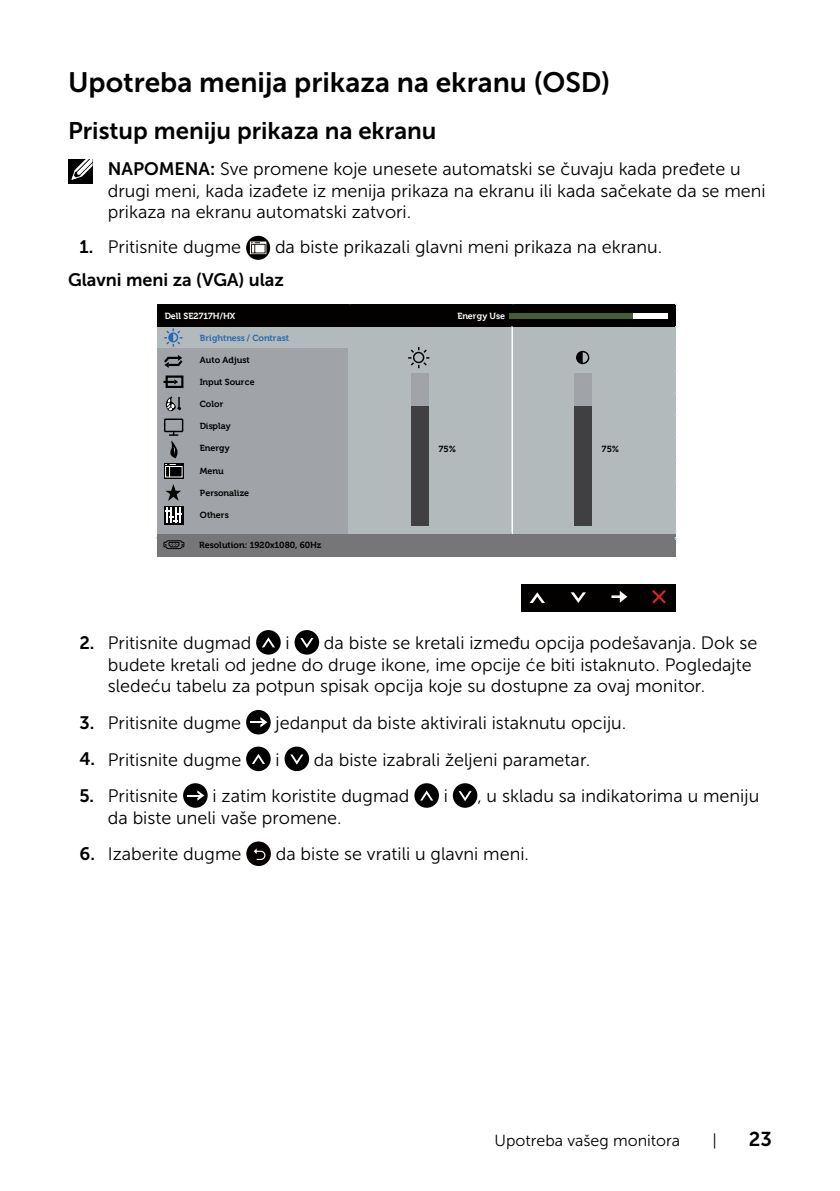
<style>
.page{position:relative;width:840px;height:1191px;background:#fff}
.page>*{position:absolute;margin:0;border:0;box-sizing:border-box;transform-origin:0 0}
.t1{font:28px "Museo Sans For Dell 700";color:#000}
.t2{font:24px "Museo Sans For Dell 700";color:#000}
.t3{font:20px "Museo Sans For Dell 700";color:#000}
.t4{font:18px/21.6px "Museo Sans For Dell 300";color:#000}
.t5{font:18px "Museo Sans For Dell 700";color:#000}
.t6{font:16px "Museo Sans For Dell 300";color:#000}
.t7{font:700 8.8px "Museo For Dell";color:#000}
.t8{font:700 8.8px "Museo For Dell";color:#fff}
.t9{font:700 8.8px "Museo For Dell";color:#276ab4}
.s1{font-family:"Museo Sans For Dell 700"}
</style>
<div class="page">
<div style="left:68px;top:159px;width:24px;height:24px;background:#000"></div>
<svg style="left:71px;top:159px;width:22px;height:22px"></svg>
<svg style="left:246px;top:236px;width:24px;height:24px"></svg>
<div style="left:250px;top:241px;width:16px;height:13px;background:#7e7d7d"></div>
<svg style="left:250px;top:242px;width:16px;height:12px"></svg>
<div style="left:157px;top:326px;width:192px;height:22px;background:#b3babc"></div>
<div style="left:521px;top:584px;width:154px;height:27px;background:#030000"></div>
<svg style="left:529px;top:592px;width:15px;height:11px"></svg>
<svg style="left:570px;top:592px;width:15px;height:11px"></svg>
<svg style="left:611px;top:591px;width:16px;height:11px"></svg>
<div style="left:156px;top:304px;width:519px;height:23px;background:#030000"></div>
<div style="left:156px;top:348px;width:193px;height:203px;background:#a0a4a9"></div>
<div style="left:348px;top:327px;width:327px;height:224px;background:#b3babc"></div>
<div style="left:156px;top:534px;width:519px;height:23px;background:#767578"></div>
<hr style="left:511px;top:326px;width:1px;height:206px;background:#fff">
<hr style="left:511px;top:327px;width:1px;height:207px;background:#fff">
<svg style="left:674px;top:526px;width:2px;height:14px"></svg>
<div style="left:509px;top:313px;width:158px;height:6px;background:#fff"></div>
<div style="left:509px;top:313px;width:123px;height:6px;background:#475c31"></div>
<svg style="left:164px;top:328px;width:18px;height:19px"></svg>
<div style="left:165px;top:375px;width:18px;height:13px;border:2px solid #000"></div>
<svg style="left:163px;top:379px;width:15px;height:5px"></svg>
<svg style="left:165px;top:484px;width:16px;height:17px"></svg>
<div style="left:163px;top:506px;width:20px;height:18px;background:#000"></div>
<svg style="left:165px;top:507px;width:17px;height:16px"></svg>
<svg style="left:164px;top:463px;width:20px;height:16px"></svg>
<div style="left:165px;top:466px;width:17px;height:11px;border:1px solid #fff"></div>
<svg style="left:165px;top:464px;width:11px;height:13px"></svg>
<div style="left:164px;top:418px;width:19px;height:14px;border:1px solid #000"></div>
<svg style="left:164px;top:355px;width:19px;height:13px"></svg>
<div style="left:411px;top:373px;width:17px;height:153px;background:#a0a4a9"></div>
<div style="left:411px;top:406px;width:17px;height:120px;background:#403f42"></div>
<div style="left:574px;top:373px;width:17px;height:153px;background:#a0a4a9"></div>
<div style="left:574px;top:406px;width:17px;height:120px;background:#403f42"></div>
<svg style="left:408px;top:347px;width:21px;height:21px"></svg>
<div style="left:575px;top:351px;width:14px;height:13px;border:1px solid #000;border-radius:50%"></div>
<svg style="left:576px;top:352px;width:6px;height:11px"></svg>
<svg style="left:168px;top:431px;width:11px;height:27px"></svg>
<svg style="left:163px;top:540px;width:21px;height:9px"></svg>
<svg style="left:165px;top:396px;width:16px;height:16px"></svg>
<svg style="left:652px;top:590px;width:14px;height:14px"></svg>
<div style="left:256px;top:630px;width:24px;height:24px;background:#000;border-radius:50%"></div>
<svg style="left:262px;top:637px;width:13px;height:10px"></svg>
<div style="left:294px;top:630px;width:25px;height:24px;background:#000;border-radius:50%"></div>
<svg style="left:300px;top:638px;width:13px;height:10px"></svg>
<div style="left:246px;top:710px;width:24px;height:24px;background:#000;border-radius:50%"></div>
<svg style="left:250px;top:717px;width:17px;height:10px"></svg>
<div style="left:246px;top:746px;width:24px;height:25px;background:#000;border-radius:50%"></div>
<svg style="left:252px;top:754px;width:13px;height:10px"></svg>
<div style="left:284px;top:746px;width:25px;height:25px;background:#000;border-radius:50%"></div>
<svg style="left:290px;top:754px;width:13px;height:10px"></svg>
<div style="left:183px;top:783px;width:24px;height:24px;background:#000;border-radius:50%"></div>
<svg style="left:187px;top:790px;width:17px;height:10px"></svg>
<div style="left:414px;top:783px;width:24px;height:24px;background:#000;border-radius:50%"></div>
<svg style="left:420px;top:790px;width:13px;height:10px"></svg>
<div style="left:452px;top:783px;width:25px;height:24px;background:#000;border-radius:50%"></div>
<svg style="left:458px;top:791px;width:13px;height:10px"></svg>
<div style="left:246px;top:841px;width:25px;height:25px;background:#040000;border-radius:50%"></div>
<svg style="left:253px;top:848px;width:12px;height:12px"></svg>
<h1 class="t1" style="left:68px;top:67px;width:543px">Upotreba menija prikaza na ekranu (OSD)</h1>
<h2 class="t2" style="left:68px;top:117px;width:370px">Pristup meniju prikaza na ekranu</h2>
<p class="t4" style="left:108px;top:158px;width:659px"><span class="s1">NAPOMENA:</span> Sve promene koje unesete automatski se čuvaju kada pređete u drugi meni, kada izađete iz menija prikaza na ekranu ili kada sačekate da se meni prikaza na ekranu automatski zatvori.</p>
<p class="t4" style="left:79px;top:236px;width:163px"><span class="s1">1.</span> Pritisnite dugme</p>
<p class="t4" style="left:275px;top:236px;width:388px">da biste prikazali glavni meni prikaza na ekranu.</p>
<p class="t5" style="left:68px;top:270px;width:217px">Glavni meni za (VGA) ulaz</p>
<p class="t8" style="left:164px;top:311px;width:72px">Dell SE2717H/HX</p>
<p class="t8" style="left:457px;top:311px;width:49px">Energy Use</p>
<p class="t9" style="left:200px;top:333px;width:91px">Brightness / Contrast</p>
<p class="t7" style="left:200px;top:355px;width:51px">Auto Adjust</p>
<p class="t7" style="left:200px;top:377px;width:56px">Input Source</p>
<p class="t7" style="left:200px;top:399px;width:25px">Color</p>
<p class="t7" style="left:200px;top:421px;width:32px">Display</p>
<p class="t7" style="left:200px;top:443px;width:31px">Energy</p>
<p class="t7" style="left:200px;top:465px;width:25px">Menu</p>
<p class="t7" style="left:200px;top:488px;width:51px">Personalize</p>
<p class="t7" style="left:200px;top:510px;width:31px">Others</p>
<p class="t7" style="left:199px;top:540px;width:124px">Resolution: 1920x1080, 60Hz</p>
<p class="t7" style="left:438px;top:444px;width:19px">75%</p>
<p class="t7" style="left:601px;top:444px;width:19px">75%</p>
<p class="t4" style="left:79px;top:632px;width:173px"><span class="s1">2.</span> Pritisnite dugmad</p>
<p class="t4" style="left:285px;top:632px;width:6px">i</p>
<p class="t4" style="left:108px;top:632px;width:650px;text-indent:216px">da biste se kretali između opcija podešavanja. Dok se budete kretali od jedne do druge ikone, ime opcije će biti istaknuto. Pogledajte sledeću tabelu za potpun spisak opcija koje su dostupne za ovaj monitor.</p>
<p class="t4" style="left:79px;top:712px;width:163px"><span class="s1">3.</span> Pritisnite dugme</p>
<p class="t4" style="left:275px;top:712px;width:352px">jedanput da biste aktivirali istaknutu opciju.</p>
<p class="t4" style="left:79px;top:748px;width:163px"><span class="s1">4.</span> Pritisnite dugme</p>
<p class="t4" style="left:275px;top:748px;width:6px">i</p>
<p class="t4" style="left:314px;top:748px;width:277px">da biste izabrali željeni parametar.</p>
<p class="t4" style="left:79px;top:785px;width:100px"><span class="s1">5.</span> Pritisnite</p>
<p class="t4" style="left:212px;top:785px;width:198px">i zatim koristite dugmad</p>
<p class="t4" style="left:443px;top:785px;width:6px">i</p>
<p class="t4" style="left:477px;top:785px;width:283px">, u skladu sa indikatorima u meniju</p>
<p class="t4" style="left:108px;top:807px;width:235px">da biste uneli vaše promene.</p>
<p class="t4" style="left:79px;top:843px;width:163px"><span class="s1">6.</span> Izaberite dugme</p>
<p class="t4" style="left:275px;top:843px;width:255px">da biste se vratili u glavni meni.</p>
<p class="t6" style="left:494px;top:1131px;width:187px">Upotreba vašeg monitora</p>
<p class="t6" style="left:712px;top:1131px;width:6px">|</p>
<p class="t3" style="left:748px;top:1127px;width:25px">23</p>
</div>
